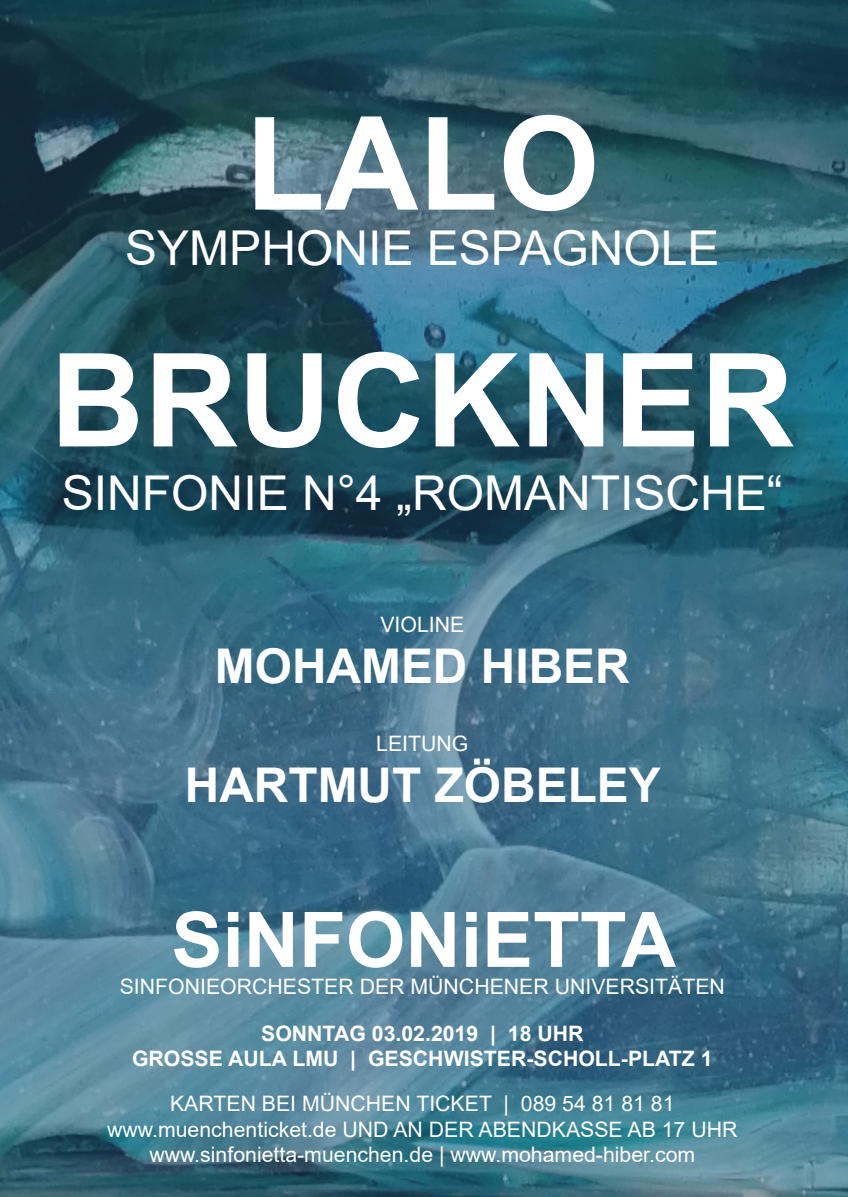
<style>
.page{position:relative;width:848px;height:1197px;background:#fff}
.page>*{position:absolute;margin:0;border:0;box-sizing:border-box;transform-origin:0 0}
.t1{font:700 130px "Arial";color:#fff}
.t2{font:700 76.5px "Arial";color:#fff}
.t3{font:48px "Arial";color:#fff}
.t4{font:700 47.8px "Arial";color:#fff}
.t5{font:21.3px "Arial";color:#fff}
.t6{font:700 21.3px "Arial";color:#fff}
</style>
<div class="page">
<img style="left:0;top:0;width:848px;height:1196px">
<p class="t1" style="left:245px;top:72px;width:355px">LALO</p>
<p class="t3" style="left:125px;top:215px;width:595px">SYMPHONIE ESPAGNOLE</p>
<p class="t1" style="left:50px;top:309px;width:745px">BRUCKNER</p>
<p class="t3" style="left:62px;top:460px;width:722px">SINFONIE N°4 „ROMANTISCHE“</p>
<p class="t5" style="left:380px;top:610px;width:85px">VIOLINE</p>
<p class="t4" style="left:215px;top:632px;width:416px">MOHAMED HIBER</p>
<p class="t5" style="left:376px;top:728px;width:94px">LEITUNG</p>
<p class="t4" style="left:185px;top:751px;width:477px">HARTMUT ZÖBELEY</p>
<p class="t2" style="left:171px;top:885px;width:506px">SiNFONiETTA</p>
<p class="t5" style="left:120px;top:972px;width:606px">SINFONIEORCHESTER DER MÜNCHENER UNIVERSITÄTEN</p>
<p class="t6" style="left:261px;top:1018px;width:324px">SONNTAG 03.02.2019 | 18 UHR</p>
<p class="t6" style="left:132px;top:1043px;width:582px">GROSSE AULA LMU | GESCHWISTER-SCHOLL-PLATZ 1</p>
<p class="t5" style="left:170px;top:1088px;width:506px">KARTEN BEI MÜNCHEN TICKET | 089 54 81 81 81</p>
<p class="t5" style="left:107px;top:1114px;width:631px">www.muenchenticket.de UND AN DER ABENDKASSE AB 17 UHR</p>
<p class="t5" style="left:149px;top:1139px;width:547px">www.sinfonietta-muenchen.de | www.mohamed-hiber.com</p>
</div>
